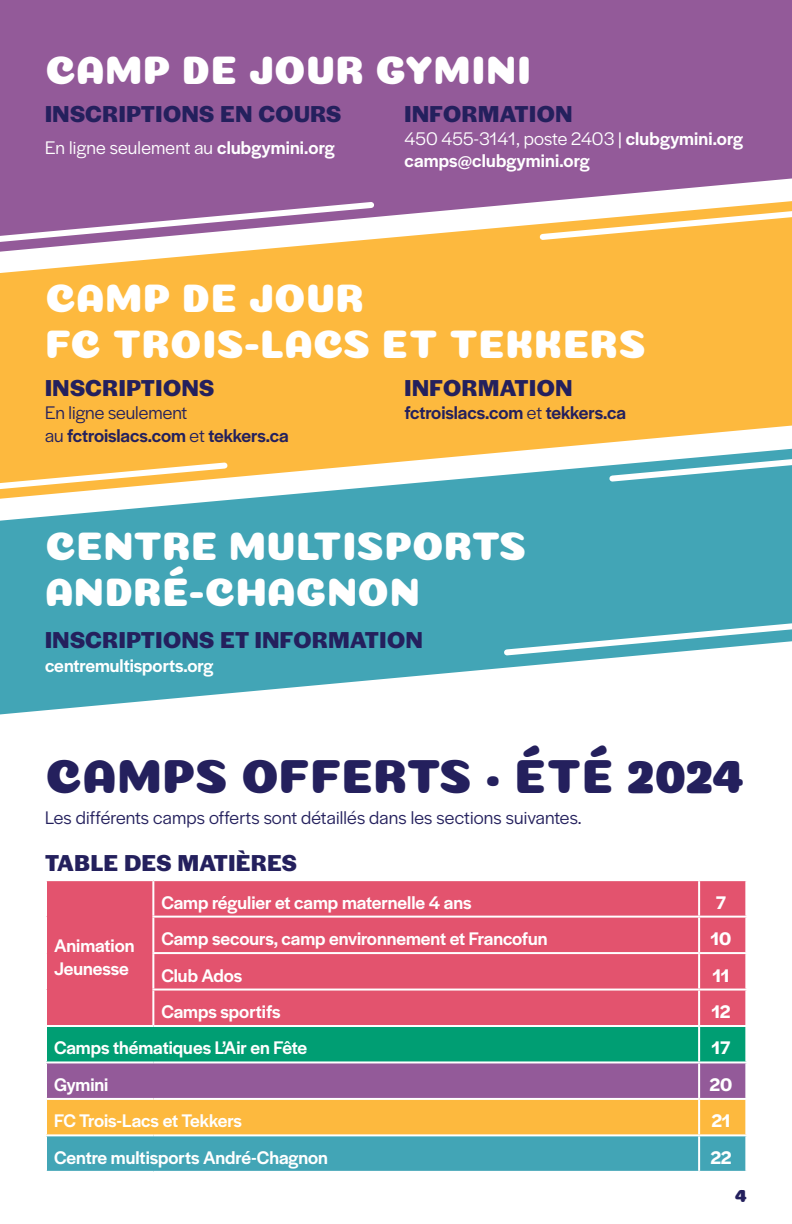
<style>
.page{position:relative;width:792px;height:1224px;background:#fff}
.page>*{position:absolute;margin:0;border:0;box-sizing:border-box;transform-origin:0 0}
.t1{font:48px "Coiny";color:#24205d}
.t2{font:40px/46px "Coiny";color:#fff}
.t3{font:700 24px "Halyard Display";letter-spacing:.025em;color:#24205d}
.t4{font:500 19px/22.8px "Halyard Display";color:#fff}
.t5{font:500 19px/22.8px "Halyard Display";color:#24205d}
.t6{font:19px "Halyard Display";letter-spacing:.01em;color:#24205d}
.t7{font:19px "Halyard Display";letter-spacing:.01em;color:#fff}
.t8{font:600 19px "Halyard Display";letter-spacing:-.01em;color:#fff}
.t9{font:18px "Coiny";color:#24205d}
.s1{font-weight:500}
.s2{font-weight:400}
</style>
<div class="page">
<div style="left:0;top:0;width:792px;height:201px;background:#935a99"></div>
<div style="left:0;top:201px;width:792px;height:248px;background:#fdb93e"></div>
<svg style="left:0;top:449px;width:792px;height:265px;fill:#42a5b6"></svg>
<div style="left:47px;top:881px;width:698px;height:144px;background:#e3536e"></div>
<svg style="left:47px;top:1027px;width:698px;height:144px;background:#759681"></svg>
<hr style="left:152px;top:881px;width:2px;height:35px;background:#fff">
<hr style="left:698px;top:881px;width:2px;height:35px;background:#fff">
<hr style="left:152px;top:916px;width:547px;height:2px;background:#fff">
<hr style="left:152px;top:918px;width:2px;height:34px;background:#fff">
<hr style="left:699px;top:916px;width:48px;height:2px;background:#fff">
<hr style="left:698px;top:918px;width:2px;height:34px;background:#fff">
<hr style="left:152px;top:952px;width:547px;height:2px;background:#fff">
<hr style="left:152px;top:954px;width:2px;height:35px;background:#fff">
<hr style="left:699px;top:952px;width:48px;height:2px;background:#fff">
<hr style="left:698px;top:954px;width:2px;height:35px;background:#fff">
<hr style="left:152px;top:989px;width:547px;height:2px;background:#fff">
<hr style="left:152px;top:991px;width:2px;height:34px;background:#fff">
<hr style="left:699px;top:989px;width:48px;height:2px;background:#fff">
<hr style="left:698px;top:991px;width:2px;height:34px;background:#fff">
<hr style="left:698px;top:1027px;width:2px;height:34px;background:#fff">
<hr style="left:45px;top:1061px;width:108px;height:2px;background:#fff">
<hr style="left:153px;top:1061px;width:546px;height:2px;background:#fff">
<hr style="left:699px;top:1061px;width:48px;height:2px;background:#fff">
<hr style="left:698px;top:1063px;width:2px;height:35px;background:#fff">
<hr style="left:45px;top:1098px;width:108px;height:2px;background:#fff">
<hr style="left:153px;top:1098px;width:546px;height:2px;background:#fff">
<hr style="left:699px;top:1098px;width:48px;height:2px;background:#fff">
<hr style="left:698px;top:1100px;width:2px;height:34px;background:#fff">
<hr style="left:45px;top:1134px;width:108px;height:2px;background:#fff">
<hr style="left:153px;top:1134px;width:546px;height:2px;background:#fff">
<hr style="left:699px;top:1134px;width:48px;height:2px;background:#fff">
<hr style="left:698px;top:1136px;width:2px;height:35px;background:#fff">
<svg style="left:0;top:459px;width:231px;height:89px"></svg>
<svg style="left:536px;top:155px;width:256px;height:88px"></svg>
<svg style="left:0;top:198px;width:378px;height:89px"></svg>
<svg style="left:606px;top:396px;width:186px;height:89px"></svg>
<svg style="left:500px;top:570px;width:292px;height:89px;background:#5ab0bf"></svg>
<h2 class="t2" style="left:45px;top:47px;width:488px">CAMP DE JOUR GYMINI</h2>
<p class="t3" style="left:45px;top:97px;width:298px">INSCRIPTIONS EN COURS</p>
<p class="t7" style="left:45px;top:134px;width:291px">En ligne seulement au <span class="s1">clubgymini.org</span></p>
<p class="t3" style="left:404px;top:97px;width:169px">INFORMATION</p>
<p class="t4" style="left:404px;top:126px;width:340px"><span class="s2">450 455-3141, poste 2403 |</span> clubgymini.org camps@clubgymini.org</p>
<h2 class="t2" style="left:45px;top:276px;width:603px">CAMP DE JOUR<br>FC TROIS-LACS ET TEKKERS</h2>
<p class="t3" style="left:45px;top:371px;width:171px">INSCRIPTIONS</p>
<p class="t5" style="left:45px;top:400px;width:245px"><span class="s2">En ligne seulement<br>au</span> fctroislacs.com <span class="s2">et</span> tekkers.ca</p>
<p class="t3" style="left:404px;top:371px;width:169px">INFORMATION</p>
<p class="t5" style="left:404px;top:400px;width:223px">fctroislacs.com <span class="s2">et</span> tekkers.ca</p>
<h2 class="t2" style="left:45px;top:523px;width:483px">CENTRE MULTISPORTS<br>ANDRÉ-CHAGNON</h2>
<p class="t3" style="left:45px;top:623px;width:379px">INSCRIPTIONS ET INFORMATION</p>
<p class="t4" style="left:45px;top:653px;width:170px">centremultisports.org</p>
<h1 class="t1" style="left:45px;top:749px;width:701px">CAMPS OFFERTS • ÉTÉ 2024</h1>
<p class="t6" style="left:45px;top:805px;width:538px">Les différents camps offerts sont détaillés dans les sections suivantes.</p>
<p class="t3" style="left:45px;top:846px;width:254px">TABLE DES MATIÈRES</p>
<p class="t4" style="left:161px;top:890px;width:312px">Camp régulier et camp maternelle 4 ans</p>
<p class="t8" style="left:716px;top:889px;width:12px">7</p>
<p class="t4" style="left:161px;top:926px;width:388px">Camp secours, camp environnement et Francofun</p>
<p class="t8" style="left:711px;top:925px;width:22px">10</p>
<p class="t4" style="left:161px;top:963px;width:83px">Club Ados</p>
<p class="t8" style="left:713px;top:962px;width:18px">11</p>
<p class="t4" style="left:161px;top:999px;width:121px">Camps sportifs</p>
<p class="t8" style="left:711px;top:998px;width:21px">12</p>
<p class="t4" style="left:54px;top:1036px;width:255px">Camps thématiques L’Air en Fête</p>
<p class="t8" style="left:712px;top:1035px;width:20px">17</p>
<p class="t4" style="left:54px;top:1072px;width:56px">Gymini</p>
<p class="t8" style="left:710px;top:1071px;width:24px">20</p>
<p class="t4" style="left:54px;top:1109px;width:190px">FC Trois-Lacs et Tekkers</p>
<p class="t8" style="left:711px;top:1107px;width:21px">21</p>
<p class="t4" style="left:54px;top:1145px;width:275px">Centre multisports André-Chagnon</p>
<p class="t8" style="left:710px;top:1144px;width:23px">22</p>
<p class="t4" style="left:54px;top:933px;width:82px">Animation<br>Jeunesse</p>
<p class="t9" style="left:735px;top:1185px;width:14px">4</p>
</div>
